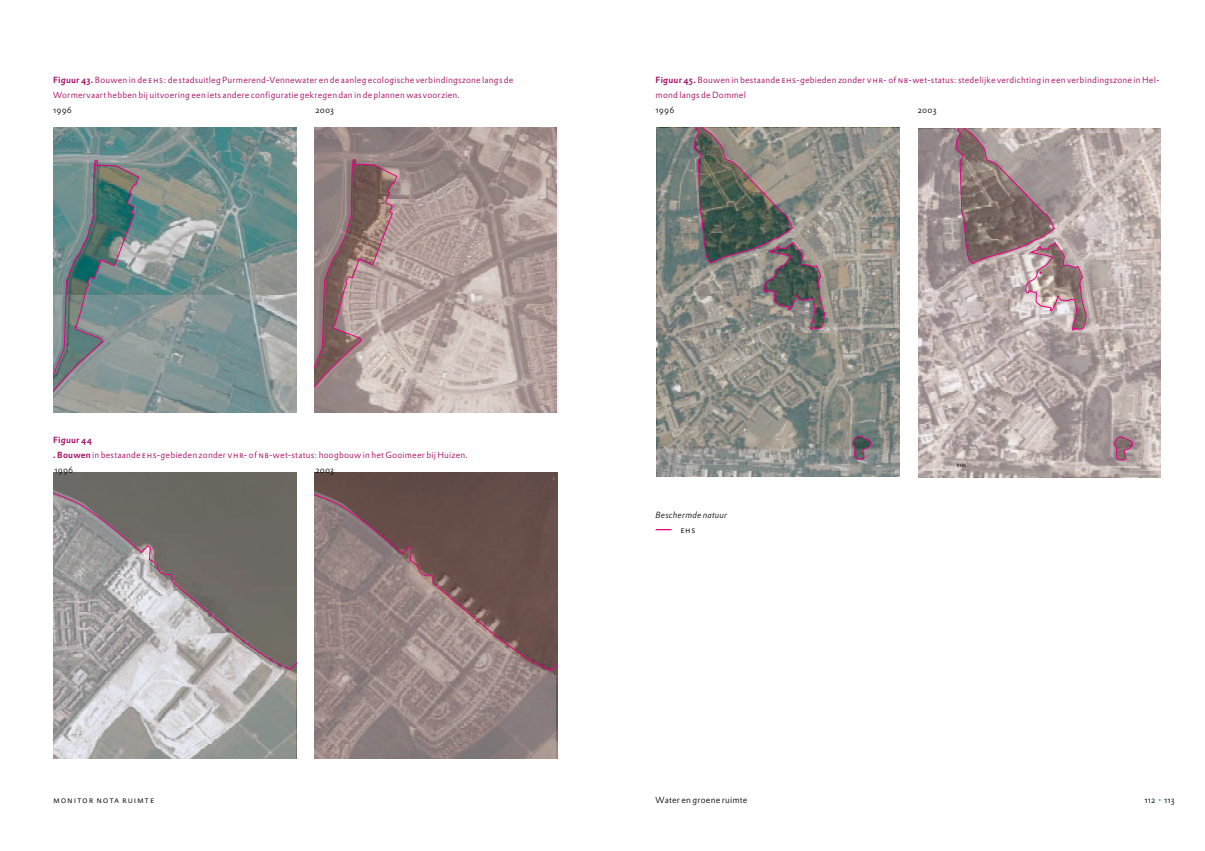
<style>
.page{position:relative;width:1205px;height:851px;background:#fff}
.page>*{position:absolute;margin:0;border:0;box-sizing:border-box;transform-origin:0 0}
.t1{font:8.75px/15px "DTL Prokyon TPRO Light";letter-spacing:.02em;color:#9f005b}
.t2{font:8.75px "DTL Prokyon TPRO Light";color:#000}
.t3{font:8.75px "DTL Prokyon ST Light";letter-spacing:.02em;color:#000}
.t4{font:italic 8.75px/15px "DTL Prokyon ST Light";letter-spacing:.015em;color:#000}
.t5{font:4.12px "Arial";color:#000}
.s1{font-family:"DTL Prokyon TPRO Medium Regula"}
.s2{color:#000}
.s3{font-family:"DTL Prokyon TPRO Light";font-style:normal}
.s4{font-size:10px;color:#00a6eb}
</style>
<div class="page">
<svg style="left:656px;top:128px;width:243px;height:349px;background:#8a8d87"></svg>
<svg style="left:694px;top:128px;width:177px;height:331px;background:#898881"></svg>
<svg style="left:918px;top:129px;width:242px;height:348px;background:#b9adab"></svg>
<svg style="left:955px;top:129px;width:178px;height:331px;background:#b1a2a1"></svg>
<div style="left:53px;top:472px;width:243px;height:15px;background:#6b6761"></div>
<svg style="left:53px;top:487px;width:243px;height:270px;background:#9b9897"></svg>
<div style="left:315px;top:472px;width:242px;height:16px;background:#614a45"></div>
<svg style="left:315px;top:488px;width:242px;height:269px;background:#877270"></svg>
<svg style="left:53px;top:127px;width:243px;height:285px;background:#7f9593"></svg>
<svg style="left:54px;top:160px;width:86px;height:249px;background:#738888"></svg>
<svg style="left:315px;top:127px;width:243px;height:285px;background:#b1a09c"></svg>
<svg style="left:315px;top:159px;width:82px;height:249px;background:#9f8685"></svg>
<svg style="left:656px;top:529px;width:15px;height:1px"></svg>
<p class="t1" style="left:53px;top:72px;width:462px"><span class="s1">Figuur 43.</span> Bouwen in de E HS: de stadsuitleg Purmerend-Vennewater en de aanleg ecologische verbindingszone langs de<br>Wormervaart hebben bij uitvoering een iets andere configuratie gekregen dan in de plannen was voorzien.<br><span class="s2">1996</span></p>
<p class="t2" style="left:315px;top:104px;width:20px">2003</p>
<p class="t1" style="left:656px;top:72px;width:505px"><span class="s1">Figuur 45.</span> Bouwen in bestaande E HS-gebieden zonder VHR- of NB-wet-status: stedelijke verdichting in een verbindingszone in Hel&shy;mond langs de Dommel<br><span class="s2">1996</span></p>
<p class="t2" style="left:918px;top:104px;width:20px">2003</p>
<p class="t1" style="left:53px;top:432px;width:416px"><span class="s1">Figuur 44<br>. Bouwen</span> in bestaande E HS-gebieden zonder VHR- of NB-wet-status: hoogbouw in het Gooimeer bij Huizen.<br><span class="s2">1996</span></p>
<p class="t2" style="left:315px;top:464px;width:20px">2003</p>
<p class="t5" style="left:957px;top:463px;width:10px">EHS</p>
<p class="t4" style="left:680px;top:507px;width:48px;text-indent:-25px">Beschermde natuur <span class="s3">ehs</span></p>
<p class="t2" style="left:53px;top:794px;width:103px">Monitor nota ruimte</p>
<p class="t3" style="left:656px;top:794px;width:93px">Water en groene ruimte</p>
<p class="t3" style="left:1144px;top:794px;width:32px">1112 <span class="s4">•</span>113</p>
</div>
